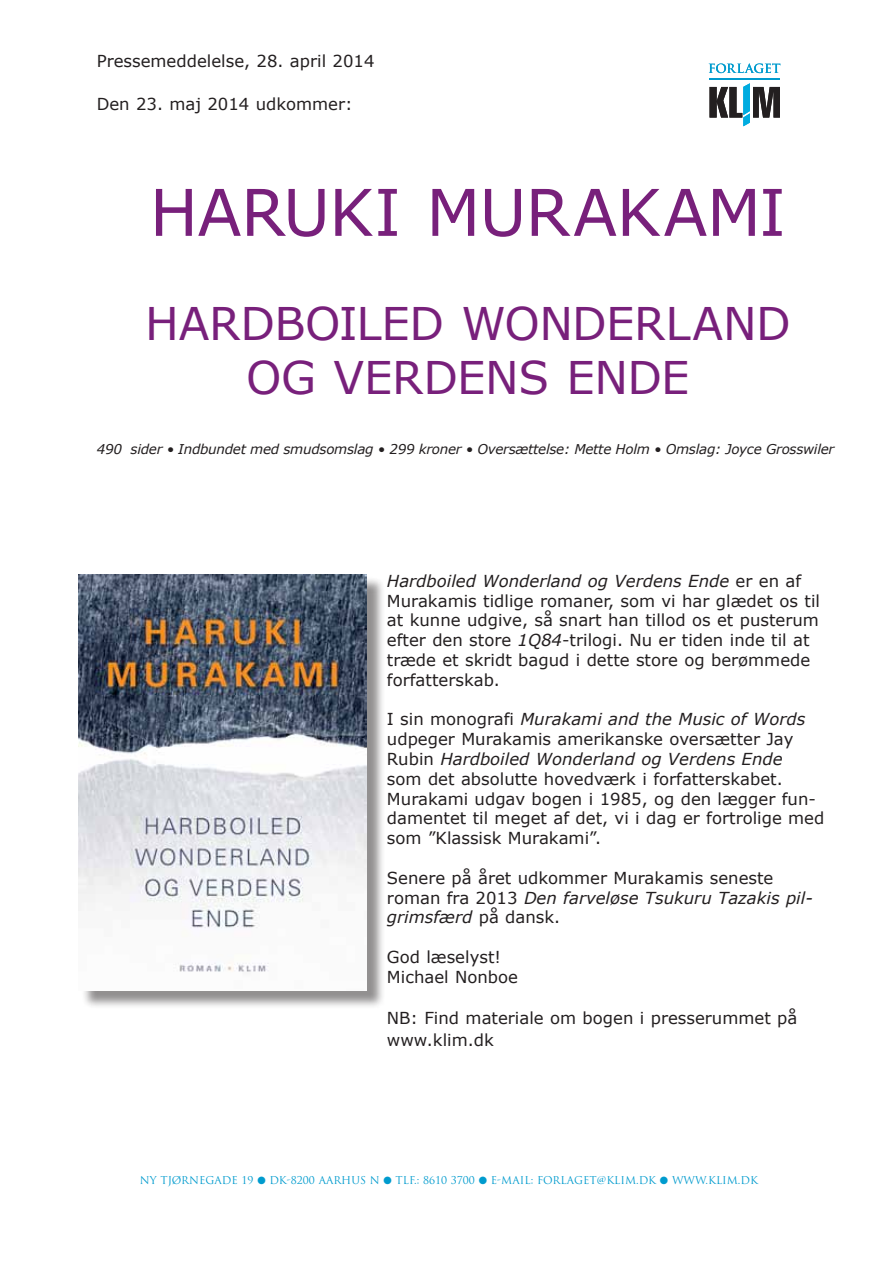
<style>
.page{position:relative;width:893px;height:1263px;background:#fff}
.page>*{position:absolute;margin:0;border:0;box-sizing:border-box;transform-origin:0 0}
.t1{font:64.5px "Verdana";letter-spacing:-.01em;color:#78207b}
.t2{font:45px/54px "Verdana";letter-spacing:-.005em;color:#78207b;text-align:center}
.t3{font:16.5px/19.8px "Verdana";color:#231f20}
.t4{font:italic 13.5px "Verdana";letter-spacing:-.02em;color:#231f20}
.t5{font:10.5px "Trajan Pro";color:#009bce}
.s1{font-style:italic}
</style>
<div class="page">
<svg style="left:709px;top:63px;width:71px;height:10px"></svg>
<svg style="left:709px;top:83px;width:71px;height:43px"></svg>
<hr style="left:709px;top:78px;width:71px;height:2px;background:#009bce">
<div style="left:81px;top:576px;width:305px;height:433px;background:#231f20;opacity:.5"></div>
<img style="left:79px;top:574px;width:288px;height:417px">
<p class="t3" style="left:97px;top:51px;width:279px">Pressemeddelelse, 28. april 2014</p>
<p class="t3" style="left:97px;top:94px;width:257px">Den 23. maj 2014 udkommer:</p>
<h1 class="t1" style="left:150px;top:171px;width:638px">Haruki murakami</h1>
<h2 class="t2" style="left:145px;top:298px;width:640px">Hardboiled Wonderland og verdens ende</h2>
<p class="t4" style="left:97px;top:440px;width:739px">490 sider • Indbundet med smudsomslag • 299 kroner • Oversættelse: Mette Holm • Omslag: Joyce Grosswiler</p>
<p class="t3" style="left:387px;top:571px;width:435px"><span class="s1">Hardboiled Wonderland og Verdens Ende</span> er en af<br>M urakamis tidlige romaner, som vi har glædet os til at kunne udgive, så snart han tillod os et pusterum efter den store <span class="s1">1Q84</span>-trilogi. N u er tiden inde til at træde et skridt bagud i dette store og berømmede forfatterskab.</p>
<p class="t3" style="left:387px;top:710px;width:439px">I sin monografi <span class="s1">Murakami and the Music of Words </span>udpeger M urakamis amerikanske oversætter Jay Rubin <span class="s1">Hardboiled Wonderland og Verdens Ende<br></span>som det absolutte hovedværk i forfatterskabet.<br>M urakami udgav bogen i 1985, og den lægger fun&shy;damentet til meget af det, vi i dag er fortrolige med som ”Klassisk M urakami”.</p>
<p class="t3" style="left:387px;top:868px;width:427px">Senere på året udkommer M urakamis seneste roman fra 2013 <span class="s1">Den farveløse Tsukuru Tazakis pil&shy;grimsfærd</span> på dansk.</p>
<p class="t3" style="left:387px;top:947px;width:133px">God læselyst!<br>M ichael Nonboe</p>
<p class="t3" style="left:387px;top:1007px;width:412px;line-height:21.6px">NB : Find materiale om bogen i presserummet på www.klim.dk</p>
<p class="t5" style="left:140px;top:1173px;width:619px">NY TJØRNEGADE 19 ● DK-8200 AARHUS N ● TLF.: 8610 3700 ● E-MAIL: FORLAGET@KLIM.DK ● WWW.KLIM.DK</p>
</div>
